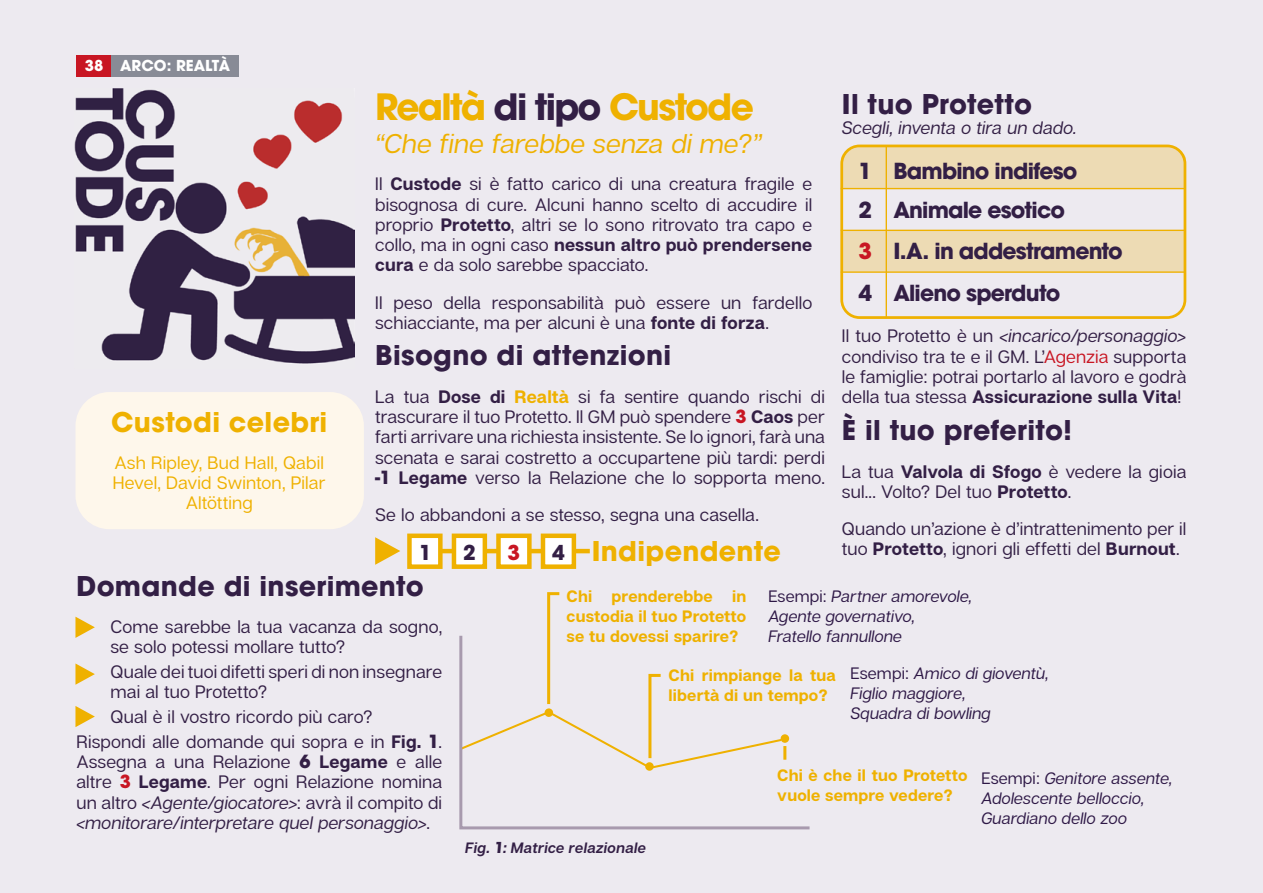
<style>
.page{position:relative;width:1263px;height:893px;background:#edeaf0}
.page>*{position:absolute;margin:0;border:0;box-sizing:border-box;transform-origin:0 0}
.Sub-Subheading{font:700 36px "ITC Avant Garde Pro";letter-spacing:-.05em;color:#efb100}
.Main_Body{font:700 27px "ITC Avant Garde Pro";letter-spacing:.01em;color:#331f45}
.Main_Body-2{font:italic 27px "Articulat CF";letter-spacing:.005em;color:#efb100}
.Box{font:700 27px "ITC Avant Garde Pro";letter-spacing:.015em;color:#efb100}
.Main_Body-3{font:700 27px "ITC Avant Garde Pro";letter-spacing:.01em;color:#efb100}
.Main_Body-4{font:700 21.9px "ITC Avant Garde Pro";letter-spacing:-.035em;color:#331f45}
.Main_Body-5{font:700 20.4px "ITC Avant Garde Pro";color:#331f45}
.Main_Body-6{font:700 20.4px "ITC Avant Garde Pro";color:#c81623}
.Main_Body-7{font:18px/20.2px "Articulat CF";letter-spacing:.01em;color:#331f45}
.Box-2{font:18px/20.2px "Articulat CF";letter-spacing:.01em;color:#efb100;text-align:center}
.Main_Body-8{font:italic 18px "Articulat CF";letter-spacing:.01em;color:#331f45}
.t1{font:italic 16.5px "Articulat CF";letter-spacing:.01em;color:#2e1846}
.t2{font:700 16.5px/19.8px "Articulat CF";letter-spacing:.01em;color:#efb100}
.Main_Body-9{font:italic 600 15px "Articulat CF";letter-spacing:.015em;color:#331f45}
.t3{font:700 15px "ITC Avant Garde Pro";color:#fff}
.s1{color:#331f45}
.s2{font-weight:700}
.s3{color:#c81623}
.s4{font-style:italic}
.s5{font-weight:700;color:#efb100}
.s6{font-family:"ITC Avant Garde Pro";font-weight:700;color:#c81623}
.s7{font-family:"ITC Avant Garde Pro";font-weight:700}
.s8{font-style:normal}
.s9{font-family:"ITC Avant Garde Pro";font-weight:700;font-style:normal}
</style>
<div class="page">
<div style="left:77px;top:55px;width:35px;height:22px;background:#c81623"></div>
<div style="left:112px;top:55px;width:127px;height:22px;background:#888b96"></div>
<img style="left:74px;top:88px;width:281px;height:276px">
<div style="left:841px;top:230px;width:345px;height:42px;background:#eddbb4"></div>
<div style="left:844px;top:146px;width:342px;height:42px;background:#eddbb4"></div>
<hr style="left:841px;top:188px;width:344px;height:1px;background:#efb100">
<hr style="left:841px;top:230px;width:344px;height:1px;background:#efb100">
<hr style="left:841px;top:271px;width:344px;height:2px;background:#efb100">
<div style="left:840px;top:145px;width:346px;height:174px;border:3px solid #efb100;border-radius:18px"></div>
<hr style="left:886px;top:146px;width:1px;height:172px;background:#efb100">
<div style="left:75px;top:392px;width:289px;height:137px;background:#fef7eb;border-radius:34px"></div>
<svg style="left:375px;top:537px;width:25px;height:28px"></svg>
<div style="left:407px;top:534px;width:36px;height:35px;background:#fff;border:4px solid #efb100"></div>
<hr style="left:441px;top:549px;width:149px;height:4px;background:#efb100">
<div style="left:496px;top:534px;width:36px;height:35px;background:#fff;border:4px solid #efb100"></div>
<div style="left:452px;top:534px;width:35px;height:35px;background:#fff;border:4px solid #efb100"></div>
<div style="left:541px;top:534px;width:35px;height:35px;background:#fff;border:4px solid #efb100"></div>
<svg style="left:75px;top:617px;width:20px;height:21px"></svg>
<svg style="left:75px;top:663px;width:20px;height:22px"></svg>
<svg style="left:75px;top:706px;width:20px;height:21px"></svg>
<svg style="left:459px;top:633px;width:351px;height:197px"></svg>
<hr style="left:783px;top:746px;width:3px;height:14px;background:#efb100">
<p class="t3" style="left:85px;top:56px;width:147px">38 ARCo: Realtà</p>
<p class="Sub-Subheading" style="left:375px;top:83px;width:380px">Realtà <span class="s1">di tipo</span> Custode</p>
<p class="Main_Body-2" style="left:375px;top:128px;width:388px">“Che fine farebbe senza di me?”</p>
<p class="Main_Body-7" style="left:375px;top:174px;width:439px;text-align:justify">Il <span class="s2">Custode</span> si è fatto carico di una creatura fragile e bisognosa di cure. Alcuni hanno scelto di accudire il proprio <span class="s2">Protetto</span>, altri se lo sono ritrovato tra capo e collo, ma in ogni caso <span class="s2">nessun altro può prendersene cura</span> e da solo sarebbe spacciato.</p>
<p class="Main_Body-7" style="left:375px;top:293px;width:439px">Il peso della responsabilità può essere un fardello schiacciante, ma per alcuni è una <span class="s2">fonte di forza</span>.</p>
<p class="Main_Body" style="left:842px;top:86px;width:192px">Il tuo Protetto</p>
<p class="Main_Body-8" style="left:842px;top:118px;width:236px">Scegli, inventa o tira un dado.</p>
<p class="Main_Body-4" style="left:859px;top:156px;width:220px">1 Bambino indifeso</p>
<p class="Main_Body-4" style="left:859px;top:195px;width:208px">2 Animale esotico</p>
<p class="Main_Body-4" style="left:859px;top:236px;width:266px"><span class="s3">3</span> I.A. in addestramento</p>
<p class="Main_Body-4" style="left:859px;top:279px;width:203px">4 Alieno sperduto</p>
<p class="Main_Body-7" style="left:842px;top:326px;width:346px;text-align:justify">Il tuo Protetto è un <span class="s4">&lt;incarico/personaggio&gt; </span>condiviso tra te e il GM. L’<span class="s3">Agenzia</span> supporta le famiglie: potrai portarlo al lavoro e godrà della tua stessa <span class="s2">Assicurazione sulla Vita</span>!</p>
<p class="Main_Body" style="left:842px;top:412px;width:232px">È il tuo preferito!</p>
<p class="Main_Body-7" style="left:842px;top:462px;width:346px">La tua <span class="s2">Valvola di Sfogo</span> è vedere la gioia sul... Volto? Del tuo <span class="s2">Protetto</span>.</p>
<p class="Main_Body-7" style="left:842px;top:519px;width:346px">Quando un’azione è d’intrattenimento per il tuo <span class="s2">Protetto</span>, ignori gli effetti del <span class="s2">Burnout</span>.</p>
<p class="Main_Body" style="left:375px;top:337px;width:298px">Bisogno di attenzioni</p>
<p class="Main_Body-7" style="left:375px;top:387px;width:451px;text-align:justify">La tua <span class="s2">Dose di</span> <span class="s5">Realtà</span> si fa sentire quando rischi di trascurare il tuo Protetto. Il GM può spendere <span class="s6">3</span> <span class="s2">Caos</span> per farti arrivare una richiesta insistente. Se lo ignori, farà una scenata e sarai costretto a occupartene più tardi: perdi <span class="s7">-1</span> <span class="s2">Legame</span> verso la Relazione che lo sopporta meno.</p>
<p class="Main_Body-7" style="left:375px;top:505px;width:385px">Se lo abbandoni a se stesso, segna una casella.</p>
<p class="Main_Body-5" style="left:419px;top:539px;width:14px">1</p>
<p class="Main_Body-5" style="left:463px;top:539px;width:14px">2</p>
<p class="Main_Body-6" style="left:508px;top:539px;width:14px">3</p>
<p class="Main_Body-5" style="left:552px;top:539px;width:14px">4</p>
<p class="Main_Body-3" style="left:592px;top:533px;width:191px">Indipendente</p>
<p class="Main_Body" style="left:76px;top:568px;width:349px">Domande di inserimento</p>
<p class="Main_Body-7" style="left:110px;top:617px;width:333px">Come sarebbe la tua vacanza da sogno, se solo potessi mollare tutto?</p>
<p class="Main_Body-7" style="left:110px;top:662px;width:333px">Quale dei tuoi difetti speri di non insegnare mai al tuo Protetto?</p>
<p class="Main_Body-7" style="left:110px;top:707px;width:264px">Qual è il vostro ricordo più caro?</p>
<p class="Main_Body-7" style="left:76px;top:732px;width:367px;text-align:justify">Rispondi alle domande qui sopra e in <span class="s2">Fig.</span> <span class="s7">1</span>.<br>Assegna a una Relazione <span class="s7">6</span> <span class="s2">Legame</span> e alle altre <span class="s6">3</span> <span class="s2">Legame</span>. Per ogni Relazione nomina un altro <span class="s4">&lt;Agente/giocatore&gt;</span>: avrà il compito di <span class="s4">&lt;monitorare/interpretare quel personaggio&gt;</span>.</p>
<p class="Box" style="left:111px;top:404px;width:218px">Custodi celebri</p>
<p class="Box-2" style="left:113px;top:453px;width:214px">Ash Ripley, Bud Hall, Qabil<br>Hevel, David Swinton, Pilar<br>Altötting</p>
<p class="t2" style="left:567px;top:587px;width:181px;text-align:justify">Chi prenderebbe in custodia il tuo Protetto se tu dovessi sparire?</p>
<p class="t1" style="left:768px;top:587px;width:205px"><span class="s8">Esempi:</span> Partner amorevole,</p>
<p class="t1" style="left:768px;top:607px;width:148px">Agente governativo,</p>
<p class="t1" style="left:768px;top:626px;width:135px">Fratello fannullone</p>
<p class="t2" style="left:669px;top:666px;width:169px">Chi rimpiange la tua libertà di un tempo?</p>
<p class="t1" style="left:850px;top:664px;width:200px"><span class="s8">Esempi:</span> Amico di gioventù,</p>
<p class="t1" style="left:850px;top:684px;width:116px">Figlio maggiore,</p>
<p class="t1" style="left:850px;top:704px;width:142px">Squadra di bowling</p>
<p class="t2" style="left:777px;top:767px;width:192px">Chi è che il tuo Protetto vuole sempre vedere?</p>
<p class="t1" style="left:981px;top:769px;width:192px"><span class="s8">Esempi:</span> Genitore assente,</p>
<p class="t1" style="left:981px;top:789px;width:164px">Adolescente belloccio,</p>
<p class="t1" style="left:981px;top:809px;width:147px">Guardiano dello zoo</p>
<p class="Main_Body-9" style="left:465px;top:838px;width:182px">Fig. <span class="s9">1</span>: Matrice relazionale</p>
</div>
